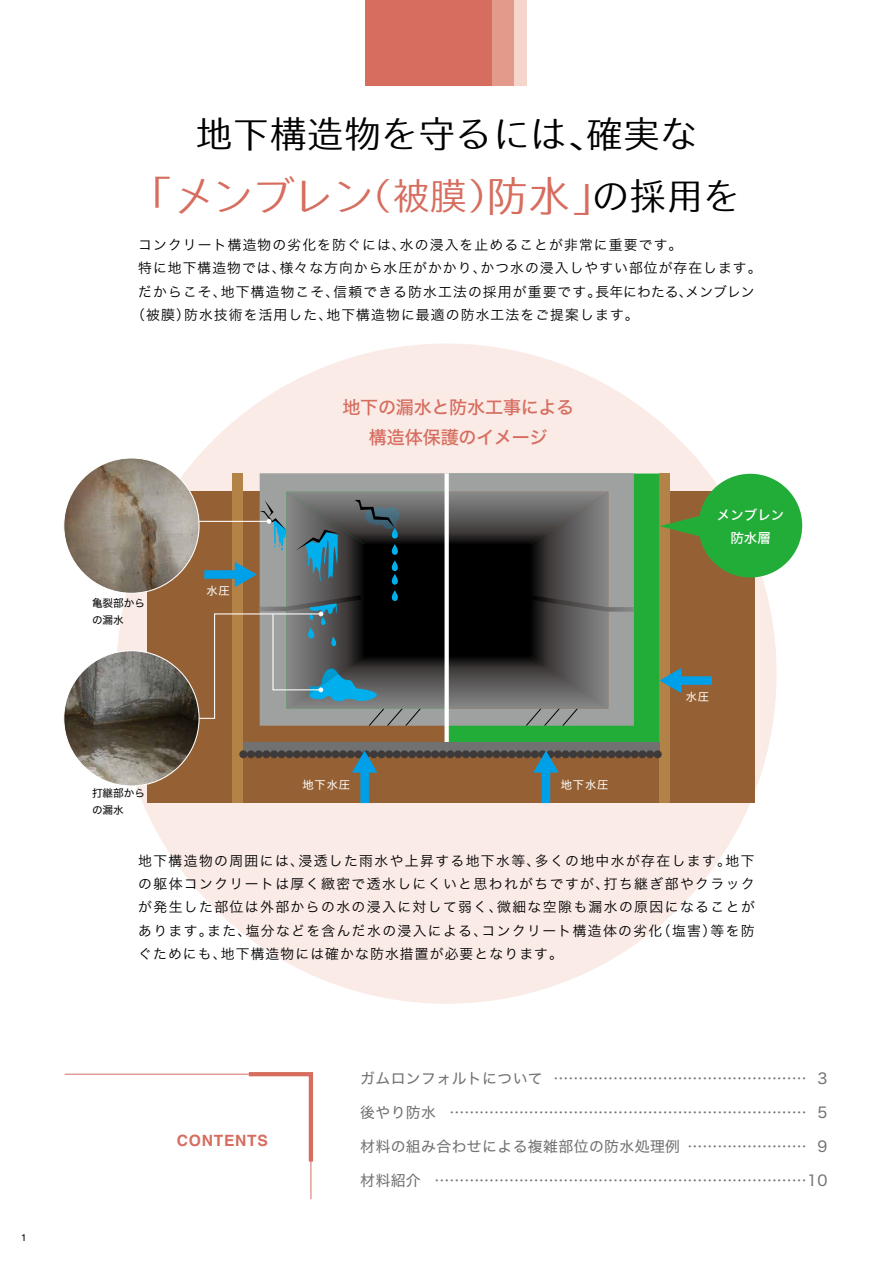
<style>
.page{position:relative;width:893px;height:1263px;background:#fff}
.page>*{position:absolute;margin:0;border:0;box-sizing:border-box;transform-origin:0 0}
.t1{font:42.45px "TB Go Std SL C6";letter-spacing:-.06em;color:#d66d5f}
.t2{font:37.2px "TB Go Std SL C6";color:#000}
.t3{font:18px/29.7px "Hira Kaku Std W5";letter-spacing:-.01em;color:#d66d5f;text-align:center}
.t4{font:700 15.6px "Helvetica";letter-spacing:.05em;color:#d66d5f}
.t5{font:14.85px "Hira Kaku Std W4";letter-spacing:.025em;color:#727171}
.t6{font:13.8px/23.4px "Hira Kaku Std W3";letter-spacing:.08em;color:#000;text-align:justify}
.t7{font:13.5px/22.5px "Hira Kaku Std W5";color:#fff;text-align:center}
.t8{font:11.25px "Hira Kaku Std W4";letter-spacing:.075em;color:#fff}
.t9{font:10.65px/17px "Hira Kaku Std W4";color:#000}
.t10{font:500 9.6px "Avenir";color:#000}
.s1{font-size:37.2px}
.s2{font-size:37.2px;color:#000}
</style>
<div class="page">
<div style="left:116px;top:343px;width:661px;height:661px;background:#faebe6;border-radius:50%"></div>
<div style="left:147px;top:492px;width:608px;height:311px;background:#956134"></div>
<div style="left:444px;top:473px;width:215px;height:269px;background:#22ac38"></div>
<svg style="left:260px;top:473px;width:374px;height:19px;background:#9ea09f"></svg>
<svg style="left:445px;top:473px;width:4px;height:269px"></svg>
<img style="left:64px;top:458px;width:135px;height:135px;border-radius:68px">
<img style="left:64px;top:651px;width:135px;height:135px;border-radius:68px">
<div style="left:365px;top:0;width:127px;height:85px;background:#d66d5f"></div>
<div style="left:492px;top:0;width:22px;height:85px;background:#e39a8a"></div>
<div style="left:514px;top:0;width:12px;height:85px;background:#f4d6cc"></div>
<div style="left:659px;top:473px;width:11px;height:330px;background:#b28247"></div>
<div style="left:233px;top:473px;width:10px;height:330px;background:#b28247"></div>
<div style="left:243px;top:742px;width:416px;height:10px;background:#727171"></div>
<div style="left:698px;top:474px;width:104px;height:103px;background:#22ac38;border-radius:50%"></div>
<svg style="left:659px;top:514px;width:41px;height:24px"></svg>
<svg style="left:64px;top:1072px;width:249px;height:128px"></svg>
<div style="left:678px;top:676px;width:34px;height:9px;background:#00a0e9"></div>
<svg style="left:659px;top:668px;width:22px;height:25px"></svg>
<div style="left:360px;top:769px;width:9px;height:34px;background:#00a0e9"></div>
<div style="left:542px;top:769px;width:8px;height:34px;background:#00a0e9"></div>
<svg style="left:243px;top:750px;width:416px;height:23px"></svg>
<svg style="left:198px;top:492px;width:436px;height:234px;background:#5d5b56"></svg>
<p class="t10" style="left:21px;top:1229px;width:7px">1</p>
<h2 class="t2" style="left:195px;top:104px;width:504px">地下構造物を守るには、確実な</h2>
<h1 class="t1" style="left:131px;top:162px;width:611px">「メンブレン<span class="s1">（被膜）</span>防水」<span class="s2">の採用を</span></h1>
<p class="t6" style="left:138px;top:233px;width:546px">コンクリート構造物の劣化を防ぐには、水の浸入を止めることが非常に重要です。</p>
<p class="t6" style="left:138px;top:256px;width:625px">特に地下構造物では、様々な方向から水圧がかかり、かつ水の浸入しやすい部位が存在します。</p>
<p class="t6" style="left:138px;top:280px;width:618px">だからこそ、地下構造物こそ、信頼できる防水工法の採用が重要です。長年にわたる、メンブレン</p>
<p class="t6" style="left:131px;top:303px;width:509px">（被膜）防水技術を活用した、地下構造物に最適の防水工法をご提案します。</p>
<p class="t9" style="left:92px;top:595px;width:55px">亀裂部からの漏水</p>
<p class="t8" style="left:206px;top:582px;width:25px">水圧</p>
<p class="t9" style="left:92px;top:785px;width:55px">打継部からの漏水</p>
<h3 class="t3" style="left:342px;top:393px;width:233px">地下の漏水と防水工事による構造体保護のイメージ</h3>
<p class="t8" style="left:303px;top:776px;width:49px">地下水圧</p>
<p class="t8" style="left:561px;top:776px;width:49px">地下水圧</p>
<p class="t7" style="left:717px;top:504px;width:69px">メンブレン防水層</p>
<p class="t8" style="left:686px;top:688px;width:25px">水圧</p>
<p class="t6" style="left:138px;top:848px;width:618px">地下構造物の周囲には、浸透した雨水や上昇する地下水等、多くの地中水が存在します。地下の躯体コンクリートは厚く緻密で透水しにくいと思われがちですが、打ち継ぎ部やクラックが発生した部位は外部からの水の浸入に対して弱く、微細な空隙も漏水の原因になることがあります。また、塩分などを含んだ水の浸入による、コンクリート構造体の劣化（塩害）等を防ぐためにも、地下構造物には確かな防水措置が必要となります。</p>
<p class="t4" style="left:177px;top:1130px;width:93px">CONTENTS</p>
<p class="t5" style="left:360px;top:1067px;width:469px">ガムロンフォルトについて …………………………………………… 3</p>
<p class="t5" style="left:360px;top:1101px;width:469px">後やり防水 ……………………………………………………………… 5</p>
<p class="t5" style="left:360px;top:1135px;width:469px">材料の組み合わせによる複雑部位の防水処理例 …………………… 9</p>
<p class="t5" style="left:360px;top:1169px;width:469px">材料紹介 …………………………………………………………………10</p>
</div>
